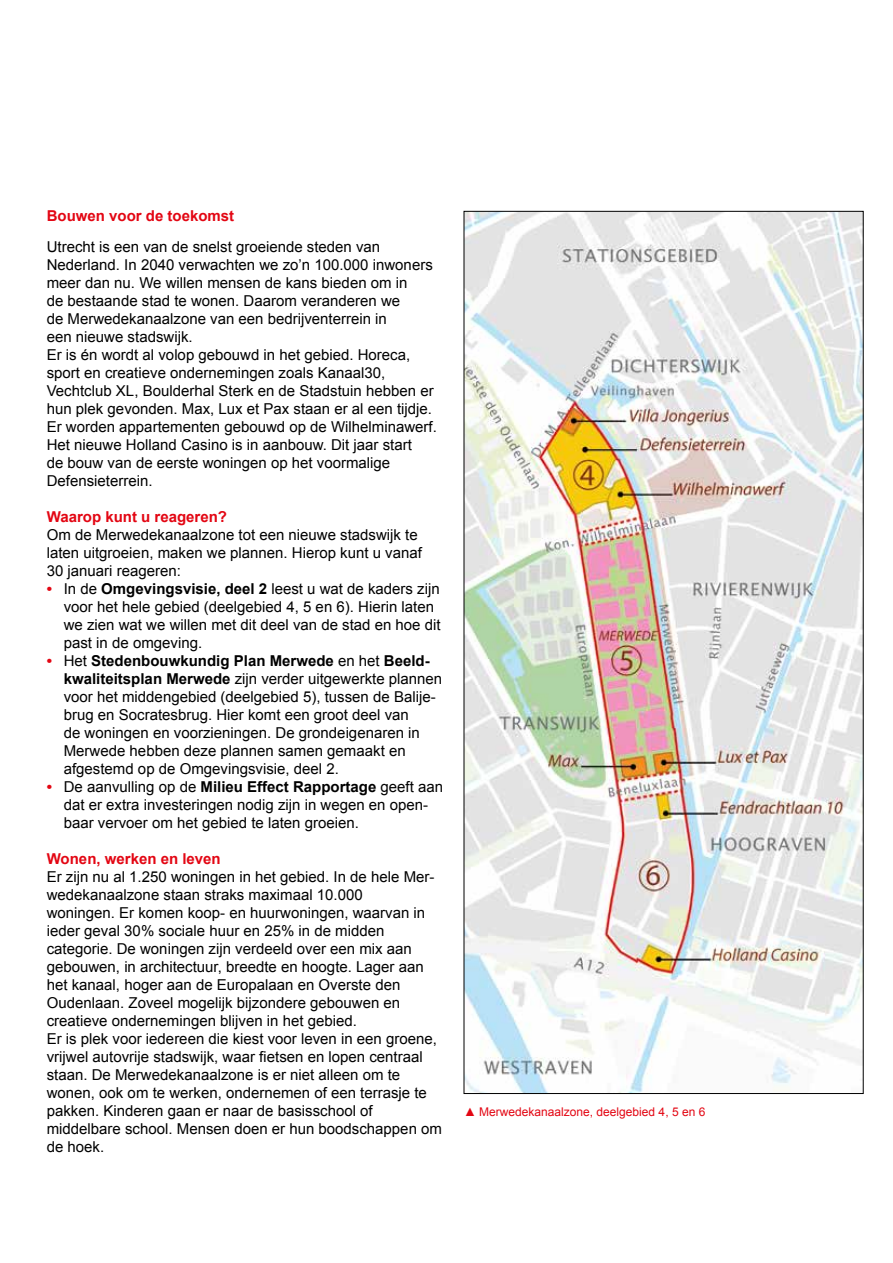
<style>
.page{position:relative;width:893px;height:1263px;background:#fff}
.page>*{position:absolute;margin:0;border:0;box-sizing:border-box;transform-origin:0 0}
.Bodytekst{font:15px/18px "Arial";color:#000}
.Alineakop_rood{font:15px/18px "Arial";color:#000}
.Alineakop_rood-2{font:700 15px "Arial";color:#e30613}
.Bijschrift{font:12px "Arial";color:#e30613}
.s1{font-weight:700;color:#e30613}
.s2{font-weight:700}
</style>
<div class="page">
<img style="left:466px;top:213px;width:395px;height:879px">
<p class="Alineakop_rood-2" style="left:47px;top:206px;width:189px">Bouwen voor de toekomst</p>
<p class="Bodytekst" style="left:47px;top:238px;width:335px">Utrecht is een van de snelst groeiende steden van</p>
<p class="Bodytekst" style="left:47px;top:256px;width:388px">Nederland. In 2040 verwachten we zo’n 100.000 inwoners meer dan nu. We willen mensen de kans bieden om in</p>
<p class="Bodytekst" style="left:47px;top:292px;width:355px">de bestaande stad te wonen. Daarom veranderen we</p>
<p class="Bodytekst" style="left:47px;top:310px;width:342px">de Merwedekanaalzone van een bedrijventerrein in</p>
<p class="Bodytekst" style="left:47px;top:328px;width:147px">een nieuwe stadswijk.</p>
<p class="Bodytekst" style="left:47px;top:346px;width:365px">Er is én wordt al volop gebouwd in het gebied. Horeca, sport en creatieve ondernemingen zoals Kanaal30,</p>
<p class="Bodytekst" style="left:47px;top:382px;width:392px">Vechtclub XL, Boulderhal Sterk en de Stadstuin hebben er hun plek gevonden. Max, Lux et Pax staan er al een tijdje.<br>Er worden appartementen gebouwd op de Wilhelminawerf.<br>Het nieuwe Holland Casino is in aanbouw. Dit jaar start</p>
<p class="Bodytekst" style="left:47px;top:454px;width:345px">de bouw van de eerste woningen op het voormalige</p>
<p class="Bodytekst" style="left:47px;top:472px;width:107px">Defensieterrein.</p>
<p class="Alineakop_rood-2" style="left:47px;top:507px;width:182px">Waarop kunt u reageren?</p>
<p class="Alineakop_rood" style="left:47px;top:526px;width:377px">Om de Merwedekanaalzone tot een nieuwe stadswijk te laten uitgroeien, maken we plannen. Hierop kunt u vanaf</p>
<p class="Alineakop_rood" style="left:47px;top:562px;width:136px">30 januari reageren:</p>
<p class="Bodytekst" style="left:64px;top:580px;width:378px;text-indent:-17px"><span class="s1">•</span> In de <span class="s2">Omgevingsvisie, deel 2</span> leest u wat de kaders zijn voor het hele gebied (deelgebied 4, 5 en 6). Hierin laten we zien wat we willen met dit deel van de stad en hoe dit past in de omgeving.</p>
<p class="Bodytekst" style="left:64px;top:652px;width:380px;text-indent:-17px"><span class="s1">•</span> Het <span class="s2">Stedenbouwkundig Plan Merwede</span> en het <span class="s2">Beeld&shy;kwaliteitsplan Merwede</span> zijn verder uitgewerkte plannen voor het middengebied (deelgebied 5), tussen de Balije&shy;brug en Socratesbrug. Hier komt een groot deel van<br>de woningen en voorzieningen. De grondeigenaren in Merwede hebben deze plannen samen gemaakt en afgestemd op de Omgevingsvisie, deel 2.</p>
<p class="Bodytekst" style="left:64px;top:778px;width:381px;text-indent:-17px"><span class="s1">•</span> De aanvulling op de <span class="s2">Milieu Effect Rapportage</span> geeft aan dat er extra investeringen nodig zijn in wegen en open&shy;baar vervoer om het gebied te laten groeien.</p>
<p class="Alineakop_rood-2" style="left:47px;top:849px;width:175px">Wonen, werken en leven</p>
<p class="Bodytekst" style="left:47px;top:868px;width:389px">Er zijn nu al 1.250 woningen in het gebied. In de hele Mer&shy;wedekanaalzone staan straks maximaal 10.000 woningen. Er komen koop- en huurwoningen, waarvan in ieder geval 30% sociale huur en 25% in de midden categorie. De woningen zijn verdeeld over een mix aan</p>
<p class="Bodytekst" style="left:47px;top:958px;width:378px">gebouwen, in architectuur, breedte en hoogte. Lager aan het kanaal, hoger aan de Europalaan en Overste den<br>Oudenlaan. Zoveel mogelijk bijzondere gebouwen en</p>
<p class="Bodytekst" style="left:47px;top:1012px;width:312px">creatieve ondernemingen blijven in het gebied.</p>
<p class="Bodytekst" style="left:47px;top:1030px;width:392px">Er is plek voor iedereen die kiest voor leven in een groene, vrijwel autovrije stadswijk, waar fietsen en lopen centraal staan. De Merwedekanaalzone is er niet alleen om te</p>
<p class="Bodytekst" style="left:47px;top:1084px;width:382px">wonen, ook om te werken, ondernemen of een terrasje te pakken. Kinderen gaan er naar de basisschool of</p>
<p class="Bodytekst" style="left:47px;top:1120px;width:397px">middelbare school. Mensen doen er hun boodschappen om de hoek.</p>
<p class="Bijschrift" style="left:464px;top:1104px;width:243px">▲ Merwedekanaalzone, deelgebied 4, 5 en 6</p>
</div>
